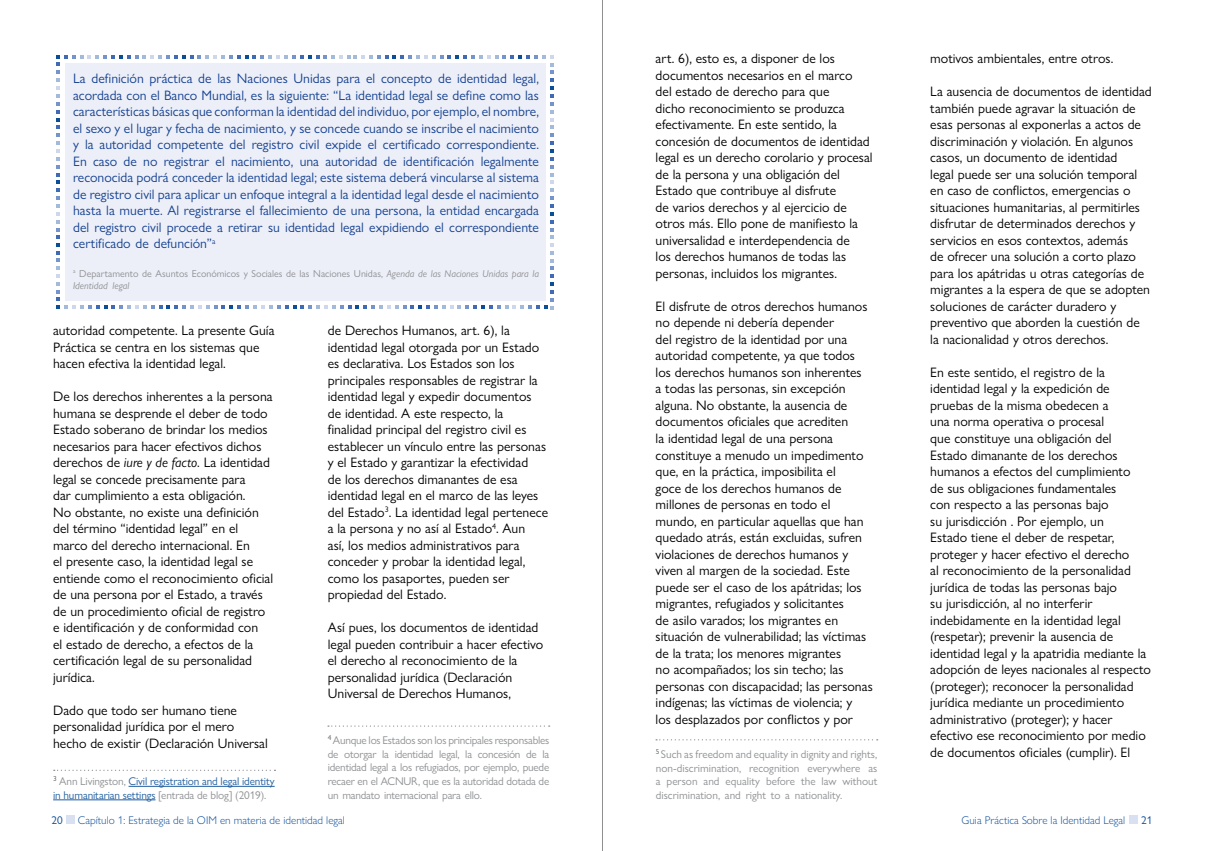
<style>
.page{position:relative;width:1205px;height:851px;background:#fff}
.page>*{position:absolute;margin:0;border:0;box-sizing:border-box;transform-origin:0 0}
.t1{font:13.75px/16.5px "Gill Sans Nova";color:#000}
.t2{font:13.75px/16.5px "Gill Sans Nova";color:#164190;text-align:justify}
.t3{font:11.25px/13.5px "Gill Sans Nova";letter-spacing:-.01em;color:#8e9092;text-align:justify}
.t4{font:11.25px/13.5px "Gill Sans Nova";letter-spacing:-.01em;color:#215e9e}
.t5{font:300 11.25px "Gill Sans Nova";color:#084c9a}
.t6{font:11.25px "Gill Sans Nova";color:#084c9a}
.t7{font:10px/12px "Gill Sans Nova";color:#8e9092}
.s1{font-style:italic}
.s2{color:#8e9092}
</style>
<div class="page">
<div style="left:1129px;top:815px;width:8px;height:8px;background:#d9e0f1"></div>
<div style="left:66px;top:815px;width:8px;height:8px;background:#d9e0f1"></div>
<hr style="left:602px;top:0;width:1px;height:850px;background:#8e9092">
<hr style="left:129px;top:785px;width:146px;height:1px;background:#215e9e">
<hr style="left:53px;top:799px;width:103px;height:1px;background:#215e9e">
<svg style="left:54px;top:769px;width:221px;height:1px"></svg>
<svg style="left:328px;top:725px;width:222px;height:1px"></svg>
<svg style="left:56px;top:55px;width:497px;height:255px"></svg>
<svg style="left:656px;top:739px;width:222px;height:1px"></svg>
<p class="t2" style="left:73px;top:70px;width:467px">La definición práctica de las Naciones Unidas para el concepto de identidad legal, acordada con el Banco Mundial, es la siguiente: “La identidad legal se define como las características básicas que conforman la identidad del individuo, por ejemplo, el nombre, el sexo y el lugar y fecha de nacimiento, y se concede cuando se inscribe el nacimiento y la autoridad competente del registro civil expide el certificado correspondiente.<br>En caso de no registrar el nacimiento, una autoridad de identificación legalmente reconocida podrá conceder la identidad legal; este sistema deberá vincularse al sistema de registro civil para aplicar un enfoque integral a la identidad legal desde el nacimiento hasta la muerte. Al registrarse el fallecimiento de una persona, la entidad encargada del registro civil procede a retirar su identidad legal expidiendo el correspondiente certificado de defunción”<sup>a</sup></p>
<p class="t7" style="left:73px;top:267px;width:467px"><sup>a</sup> Departamento de Asuntos Económicos y Sociales de las Naciones Unidas, <span class="s1">Agenda de las Naciones Unidas para la<br>Identidad legal</span></p>
<p class="t1" style="left:53px;top:322px;width:223px">autoridad competente. La presente Guía<br>Práctica se centra en los sistemas que hacen efectiva la identidad legal.</p>
<p class="t1" style="left:53px;top:388px;width:222px">De los derechos inherentes a la persona humana se desprende el deber de todo Estado soberano de brindar los medios necesarios para hacer efectivos dichos derechos de <span class="s1">iure y de facto</span>. La identidad legal se concede precisamente para<br>dar cumplimiento a esta obligación.<br>No obstante, no existe una definición del término “identidad legal” en el marco del derecho internacional. En<br>el presente caso, la identidad legal se entiende como el reconocimiento oficial de una persona por el Estado, a través de un procedimiento oficial de registro e identificación y de conformidad con<br>el estado de derecho, a efectos de la certificación legal de su personalidad jurídica.</p>
<p class="t1" style="left:53px;top:701px;width:216px">Dado que todo ser humano tiene personalidad jurídica por el mero hecho de existir (Declaración Universal</p>
<p class="t1" style="left:328px;top:322px;width:222px">de Derechos Humanos, art. 6), la identidad legal otorgada por un Estado es declarativa. Los Estados son los principales responsables de registrar la identidad legal y expedir documentos de identidad. A este respecto, la finalidad principal del registro civil es establecer un vínculo entre las personas y el Estado y garantizar la efectividad<br>de los derechos dimanantes de esa identidad legal en el marco de las leyes del Estado<sup>3</sup>. La identidad legal pertenece a la persona y no así al Estado<sup>4</sup>. Aun<br>así, los medios administrativos para conceder y probar la identidad legal, como los pasaportes, pueden ser propiedad del Estado.</p>
<p class="t1" style="left:328px;top:619px;width:217px">Así pues, los documentos de identidad legal pueden contribuir a hacer efectivo el derecho al reconocimiento de la personalidad jurídica (Declaración Universal de Derechos Humanos,</p>
<p class="t3" style="left:328px;top:733px;width:223px"><sup>4</sup> Aunque los Estados son los principales responsables de otorgar la identidad legal, la concesión de la identidad legal a los refugiados, por ejemplo, puede recaer en el ACNUR, que es la autoridad dotada de un mandato internacional para ello.</p>
<p class="t4" style="left:53px;top:774px;width:223px"><sup>3</sup> <span class="s2">Ann Livingston,</span> Civil registration and legal identity in humanitarian settings <span class="s2">[entrada de blog] (2019).</span></p>
<p class="t1" style="left:656px;top:50px;width:218px">art. 6), esto es, a disponer de los documentos necesarios en el marco<br>del estado de derecho para que<br>dicho reconocimiento se produzca efectivamente. En este sentido, la concesión de documentos de identidad legal es un derecho corolario y procesal de la persona y una obligación del Estado que contribuye al disfrute<br>de varios derechos y al ejercicio de otros más. Ello pone de manifiesto la universalidad e interdependencia de<br>los derechos humanos de todas las personas, incluidos los migrantes.</p>
<p class="t1" style="left:656px;top:298px;width:219px">El disfrute de otros derechos humanos no depende ni debería depender<br>del registro de la identidad por una autoridad competente, ya que todos los derechos humanos son inherentes<br>a todas las personas, sin excepción alguna. No obstante, la ausencia de documentos oficiales que acrediten<br>la identidad legal de una persona constituye a menudo un impedimento que, en la práctica, imposibilita el<br>goce de los derechos humanos de millones de personas en todo el mundo, en particular aquellas que han quedado atrás, están excluidas, sufren violaciones de derechos humanos y viven al margen de la sociedad. Este puede ser el caso de los apátridas; los migrantes, refugiados y solicitantes<br>de asilo varados; los migrantes en situación de vulnerabilidad; las víctimas de la trata; los menores migrantes<br>no acompañados; los sin techo; las personas con discapacidad; las personas indígenas; las víctimas de violencia; y<br>los desplazados por conflictos y por</p>
<p class="t3" style="left:656px;top:747px;width:223px"><sup>5</sup> Such as freedom and equality in dignity and rights, non-discrimination, recognition everywhere as a person and equality before the law without discrimination, and right to a nationality.</p>
<p class="t1" style="left:930px;top:50px;width:185px">motivos ambientales, entre otros.</p>
<p class="t1" style="left:930px;top:83px;width:223px">La ausencia de documentos de identidad también puede agravar la situación de esas personas al exponerlas a actos de discriminación y violación. En algunos casos, un documento de identidad<br>legal puede ser una solución temporal en caso de conflictos, emergencias o situaciones humanitarias, al permitirles disfrutar de determinados derechos y servicios en esos contextos, además<br>de ofrecer una solución a corto plazo para los apátridas u otras categorías de migrantes a la espera de que se adopten soluciones de carácter duradero y preventivo que aborden la cuestión de la nacionalidad y otros derechos.</p>
<p class="t1" style="left:930px;top:364px;width:222px">En este sentido, el registro de la identidad legal y la expedición de pruebas de la misma obedecen a<br>una norma operativa o procesal<br>que constituye una obligación del Estado dimanante de los derechos humanos a efectos del cumplimiento<br>de sus obligaciones fundamentales<br>con respecto a las personas bajo<br>su jurisdicción . Por ejemplo, un<br>Estado tiene el deber de respetar, proteger y hacer efectivo el derecho<br>al reconocimiento de la personalidad jurídica de todas las personas bajo<br>su jurisdicción, al no interferir indebidamente en la identidad legal (respetar); prevenir la ausencia de identidad legal y la apatridia mediante la adopción de leyes nacionales al respecto (proteger); reconocer la personalidad jurídica mediante un procedimiento administrativo (proteger); y hacer efectivo ese reconocimiento por medio de documentos oficiales (cumplir). El</p>
<p class="t6" style="left:52px;top:812px;width:13px">20</p>
<p class="t5" style="left:78px;top:812px;width:268px">Capítulo 1: Estrategia de la OIM en materia de identidad legal</p>
<p class="t5" style="left:961px;top:812px;width:165px">Guia Práctica Sobre la Identidad Legal</p>
<p class="t6" style="left:1141px;top:812px;width:13px">21</p>
</div>
